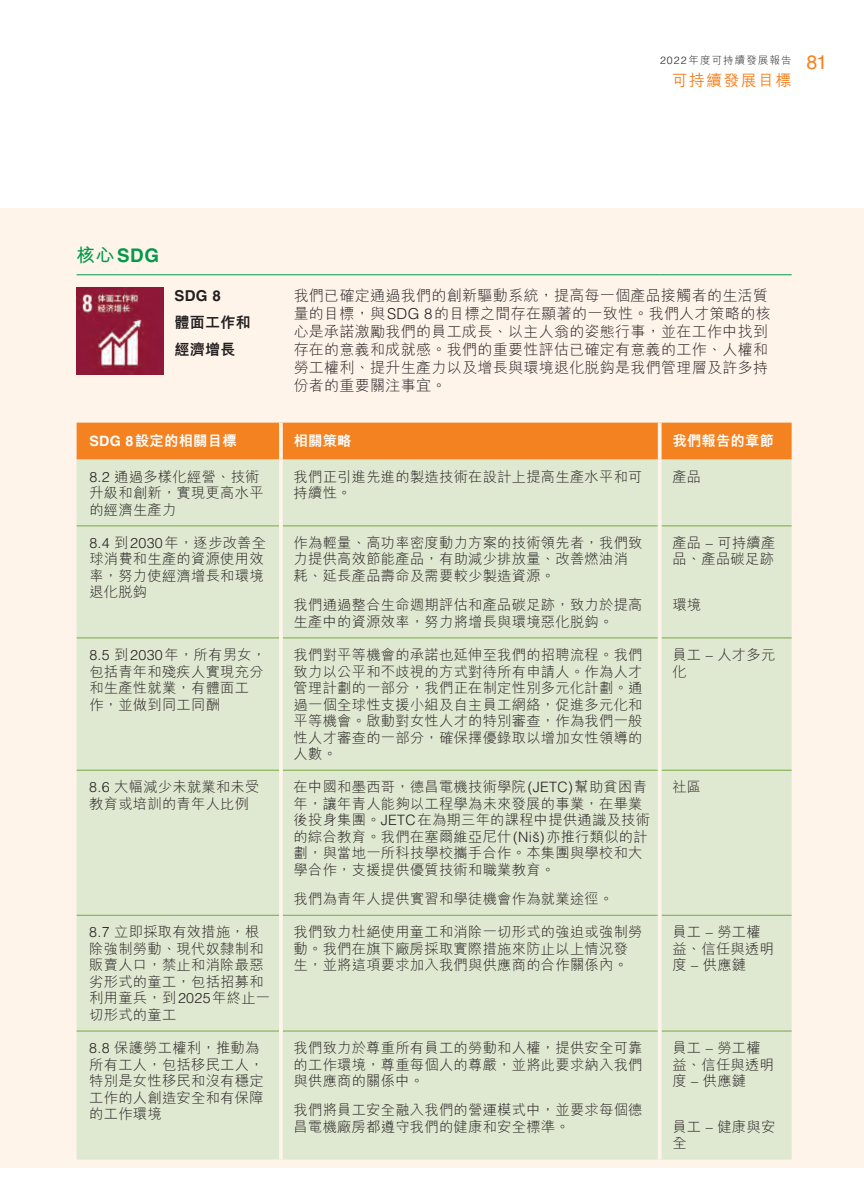
<style>
.page{position:relative;width:864px;height:1191px;background:#fff}
.page>*{position:absolute;margin:0;border:0;box-sizing:border-box;transform-origin:0 0}
.t1{font:700 18.75px "Helvetica LT Std";color:#03994a}
.t2{font:500 15.75px "M Hei HK";letter-spacing:.1em;color:#f58220}
.t3{font:300 15px/18px "M Hei HK";letter-spacing:.02em;color:#231f20}
.t4{font:800 15px/27px "M Hei HK";letter-spacing:.02em;color:#231f20}
.t5{font:700 15px "Helvetica LT Std";color:#231f20}
.t6{font:300 14.25px/16.5px "M Hei HK";letter-spacing:.02em;color:#231f20}
.t7{font:800 14.25px "M Hei HK";letter-spacing:.02em;color:#fff}
.t8{font:300 10.5px "M Hei HK";letter-spacing:.1em;color:#231f20}
.s1{font-family:"Helvetica LT Std"}
.s2{font-family:"Helvetica LT Std";font-weight:400;font-size:19.5px;color:#f58220}
.s3{font-family:"M Hei HK"}
.s4{font-family:"Helvetica LT Std";font-weight:700}
</style>
<div class="page">
<div style="left:0;top:208px;width:863px;height:959px;background:#fef4ea"></div>
<img style="left:77px;top:288px;width:86px;height:86px">
<div style="left:77px;top:422px;width:714px;height:37px;background:#f58220"></div>
<div style="left:77px;top:459px;width:714px;height:700px;background:#dfe8d1"></div>
<hr style="left:77px;top:525px;width:202px;height:1px;background:#77a942">
<hr style="left:283px;top:525px;width:374px;height:1px;background:#77a942">
<hr style="left:661px;top:525px;width:130px;height:1px;background:#77a942">
<hr style="left:77px;top:637px;width:202px;height:1px;background:#77a942">
<hr style="left:283px;top:637px;width:374px;height:1px;background:#77a942">
<hr style="left:661px;top:637px;width:130px;height:1px;background:#77a942">
<hr style="left:77px;top:769px;width:202px;height:1px;background:#77a942">
<hr style="left:283px;top:769px;width:374px;height:1px;background:#77a942">
<hr style="left:661px;top:769px;width:130px;height:1px;background:#77a942">
<hr style="left:77px;top:914px;width:202px;height:1px;background:#77a942">
<hr style="left:283px;top:914px;width:374px;height:1px;background:#77a942">
<hr style="left:661px;top:914px;width:130px;height:1px;background:#77a942">
<hr style="left:77px;top:1030px;width:202px;height:1px;background:#77a942">
<hr style="left:283px;top:1030px;width:374px;height:1px;background:#77a942">
<hr style="left:661px;top:1030px;width:130px;height:1px;background:#77a942">
<svg style="left:279px;top:422px;width:4px;height:37px"></svg>
<svg style="left:657px;top:422px;width:4px;height:37px"></svg>
<hr style="left:279px;top:459px;width:4px;height:67px;background:#fef4ea">
<svg style="left:657px;top:459px;width:4px;height:67px"></svg>
<hr style="left:279px;top:526px;width:4px;height:112px;background:#fef4ea">
<svg style="left:657px;top:526px;width:4px;height:112px"></svg>
<hr style="left:279px;top:638px;width:4px;height:132px;background:#fef4ea">
<svg style="left:657px;top:638px;width:4px;height:132px"></svg>
<hr style="left:279px;top:770px;width:4px;height:145px;background:#fef4ea">
<svg style="left:657px;top:770px;width:4px;height:145px"></svg>
<hr style="left:279px;top:915px;width:4px;height:116px;background:#fef4ea">
<svg style="left:657px;top:915px;width:4px;height:116px"></svg>
<hr style="left:279px;top:1031px;width:4px;height:128px;background:#fef4ea">
<svg style="left:657px;top:1031px;width:4px;height:128px"></svg>
<hr style="left:77px;top:274px;width:204px;height:1px;background:#03994a">
<hr style="left:281px;top:274px;width:378px;height:1px;background:#03994a">
<hr style="left:659px;top:274px;width:132px;height:1px;background:#03994a">
<p class="t8" style="left:659px;top:55px;width:169px"><span class="s1">2022</span>年度可持續發展報告 <span class="s2">81</span></p>
<p class="t2" style="left:671px;top:69px;width:121px">可持續發展目標</p>
<h1 class="t1" style="left:77px;top:244px;width:84px"><span class="s3">核心</span>SDG</h1>
<p class="t5" style="left:174px;top:286px;width:48px">SDG 8</p>
<p class="t4" style="left:174px;top:309px;width:78px">體面工作和經濟增長</p>
<p class="t3" style="left:293px;top:286px;width:478px">我們已確定通過我們的創新驅動系統，提高每一個產品接觸者的生活質量的目標，與<span class="s1">SDG 8</span>的目標之間存在顯著的一致性。我們人才策略的核心是承諾激勵我們的員工成長、以主人翁的姿態行事，並在工作中找到存在的意義和成就感。我們的重要性評估已確定有意義的工作、人權和勞工權利、提升生產力以及增長與環境退化脫鈎是我們管理層及許多持份者的重要關注事宜。</p>
<p class="t7" style="left:89px;top:433px;width:149px"><span class="s4">SDG 8</span>設定的相關目標</p>
<p class="t7" style="left:293px;top:433px;width:59px">相關策略</p>
<p class="t7" style="left:672px;top:433px;width:103px">我們報告的章節</p>
<p class="t6" style="left:89px;top:468px;width:176px"><span class="s1">8.2</span> 通過多樣化經營、技術升級和創新，實現更高水平的經濟生產力</p>
<p class="t6" style="left:293px;top:468px;width:350px">我們正引進先進的製造技術在設計上提高生產水平和可持續性。</p>
<p class="t6" style="left:672px;top:468px;width:30px">產品</p>
<p class="t6" style="left:89px;top:534px;width:178px"><span class="s1">8.4</span> 到<span class="s1">2030</span>年，逐步改善全球消費和生產的資源使用效率，努力使經濟增長和環境退化脫鈎</p>
<p class="t6" style="left:293px;top:534px;width:350px">作為輕量、高功率密度動力方案的技術領先者，我們致力提供高效節能產品，有助減少排放量、改善燃油消耗、延長產品壽命及需要較少製造資源。</p>
<p class="t6" style="left:293px;top:596px;width:350px">我們通過整合生命週期評估和產品碳足跡，致力於提高生產中的資源效率，努力將增長與環境惡化脫鈎。</p>
<p class="t6" style="left:672px;top:534px;width:104px">產品 <span class="s1">–</span> 可持續產品、產品碳足跡</p>
<p class="t6" style="left:672px;top:596px;width:30px">環境</p>
<p class="t6" style="left:89px;top:646px;width:178px"><span class="s1">8.5</span> 到<span class="s1">2030</span>年，所有男女，包括青年和殘疾人實現充分和生產性就業，有體面工作，並做到同工同酬</p>
<p class="t6" style="left:293px;top:646px;width:350px;text-align:justify">我們對平等機會的承諾也延伸至我們的招聘流程。我們致力以公平和不歧視的方式對待所有申請人。作為人才管理計劃的一部分，我們正在制定性別多元化計劃。通過一個全球性支援小組及自主員工網絡，促進多元化和平等機會。啟動對女性人才的特別審查，作為我們一般性人才審查的一部分，確保擇優錄取以增加女性領導的人數。</p>
<p class="t6" style="left:672px;top:646px;width:104px">員工 <span class="s1">–</span> 人才多元化</p>
<p class="t6" style="left:89px;top:778px;width:171px"><span class="s1">8.6</span> 大幅減少未就業和未受教育或培訓的青年人比例</p>
<p class="t6" style="left:293px;top:778px;width:358px">在中國和墨西哥，德昌電機技術學院<span class="s1">(JETC)</span>幫助貧困青年，讓年青人能夠以工程學為未來發展的事業，在畢業後投身集團。<span class="s1">JETC</span>在為期三年的課程中提供通識及技術的綜合教育。我們在塞爾維亞尼什<span class="s1">(Niš)</span>亦推行類似的計劃，與當地一所科技學校攜手合作。本集團與學校和大學合作，支援提供優質技術和職業教育。</p>
<p class="t6" style="left:293px;top:890px;width:321px">我們為青年人提供實習和學徒機會作為就業途徑。</p>
<p class="t6" style="left:672px;top:778px;width:30px">社區</p>
<p class="t6" style="left:89px;top:923px;width:182px"><span class="s1">8.7</span> 立即採取有效措施，根除強制勞動、現代奴隸制和販賣人口，禁止和消除最惡劣形式的童工，包括招募和利用童兵，到<span class="s1">2025</span>年終止一切形式的童工</p>
<p class="t6" style="left:293px;top:923px;width:350px">我們致力杜絕使用童工和消除一切形式的強迫或強制勞動。我們在旗下廠房採取實際措施來防止以上情況發生，並將這項要求加入我們與供應商的合作關係內。</p>
<p class="t6" style="left:672px;top:923px;width:103px">員工 <span class="s1">–</span> 勞工權益、信任與透明度 <span class="s1">–</span> 供應鏈</p>
<p class="t6" style="left:89px;top:1039px;width:176px"><span class="s1">8.8</span> 保護勞工權利，推動為所有工人，包括移民工人，特別是女性移民和沒有穩定工作的人創造安全和有保障的工作環境</p>
<p class="t6" style="left:293px;top:1039px;width:350px;text-align:justify">我們致力於尊重所有員工的勞動和人權，提供安全可靠的工作環境，尊重每個人的尊嚴，並將此要求納入我們與供應商的關係中。</p>
<p class="t6" style="left:672px;top:1039px;width:103px">員工 <span class="s1">–</span> 勞工權益、信任與透明度 <span class="s1">–</span> 供應鏈</p>
<p class="t6" style="left:672px;top:1118px;width:104px">員工 <span class="s1">–</span> 健康與安全</p>
<p class="t6" style="left:293px;top:1101px;width:350px">我們將員工安全融入我們的營運模式中，並要求每個德昌電機廠房都遵守我們的健康和安全標準。</p>
</div>
